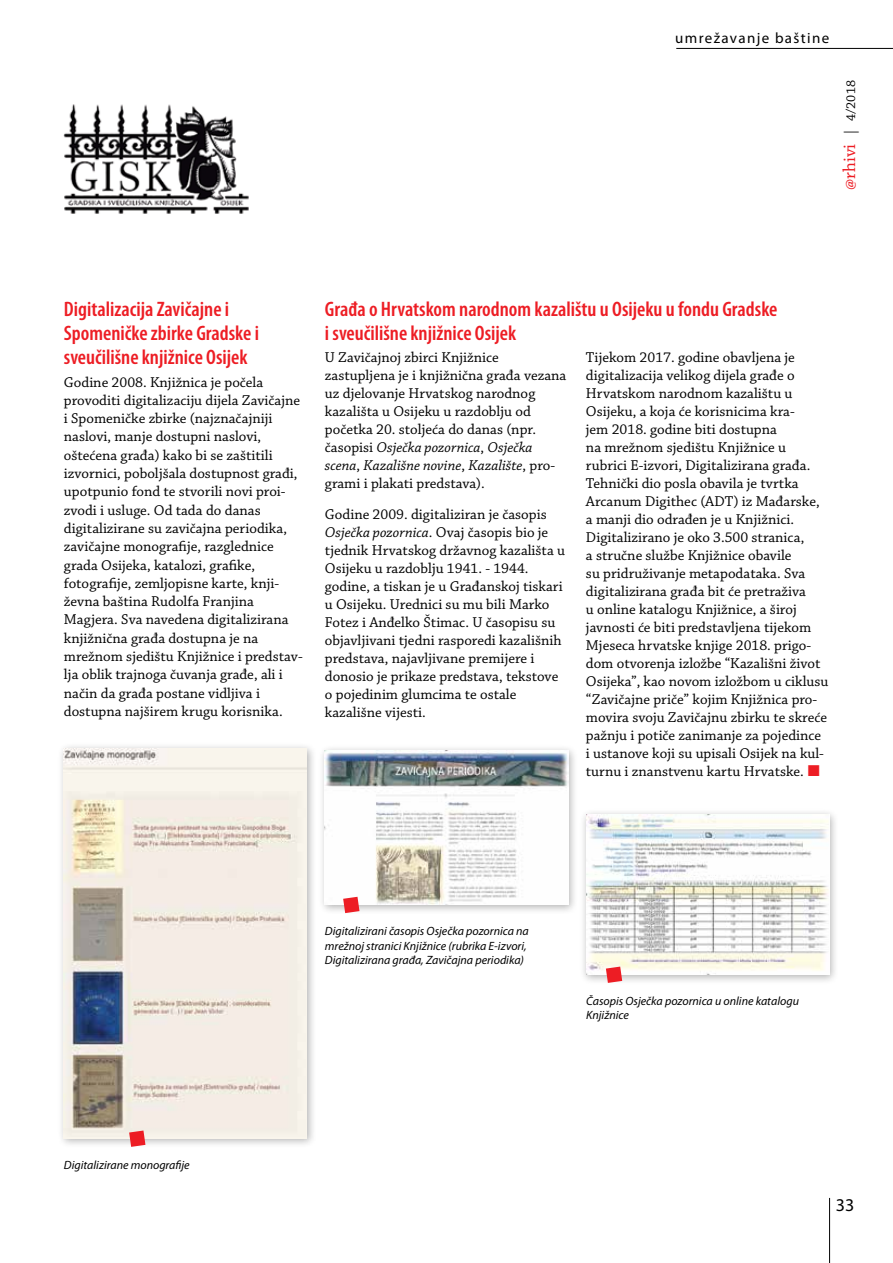
<style>
.page{position:relative;width:893px;height:1263px;background:#fff}
.page>*{position:absolute;margin:0;border:0;box-sizing:border-box;transform-origin:0 0}
.t1{font:600 condensed 21px/24px "Myriad Pro";color:#ed1d24}
.t2{font:18px "Chaparral Pro";color:#ed1d24}
.t3{font:18px "Myriad Pro";color:#000}
.t4{font:15px/18px "Chaparral Pro";color:#000}
.t5{font:15px "Myriad Pro";letter-spacing:.09em;color:#000}
.t6{font:italic 12px/14.4px "Myriad Pro";color:#000}
.s1{font-size:15px;color:#000}
.s2{font-size:13.5px;color:#000}
.s3{font-style:italic}
</style>
<div class="page">
<img style="left:63px;top:104px;width:186px;height:110px">
<div style="left:57px;top:742px;width:260px;height:407px;background:#000;opacity:.3"></div>
<img style="left:64px;top:748px;width:243px;height:391px">
<svg style="left:129px;top:1130px;width:16px;height:17px"></svg>
<div style="left:318px;top:744px;width:260px;height:171px;background:#000;opacity:.3"></div>
<img style="left:325px;top:750px;width:243px;height:155px">
<svg style="left:343px;top:897px;width:16px;height:16px"></svg>
<div style="left:579px;top:808px;width:260px;height:176px;background:#000;opacity:.3"></div>
<img style="left:586px;top:815px;width:243px;height:160px">
<svg style="left:606px;top:966px;width:16px;height:17px"></svg>
<hr style="left:829px;top:1198px;width:1px;height:65px;background:#000">
<hr style="left:676px;top:48px;width:217px;height:1px;background:#000">
<p class="t5" style="left:675px;top:29px;width:155px">umrežavanje baštine</p>
<p class="t2" style="left:840px;top:190px;width:111px;rotate:-90deg">@rhivi <span class="s1">|</span> <span class="s2">4/2018</span></p>
<h1 class="t1" style="left:64px;top:297px;width:197px">Digitalizacija Zavičajne i<br>Spomeničke zbirke Gradske i sveučilišne knjižnice Osijek</h1>
<p class="t4" style="left:64px;top:373px;width:240px">Godine 2008. Knjižnica je počela provoditi digitalizaciju dijela Zavičajne i Spomeničke zbirke (najznačajniji naslovi, manje dostupni naslovi, oštećena građa) kako bi se zaštitili izvornici, poboljšala dostupnost građi, upotpunio fond te stvorili novi proi&shy;zvodi i usluge. Od tada do danas digitalizirane su zavičajna periodika, zavičajne monografije, razglednice grada Osijeka, katalozi, grafike, fotografije, zemljopisne karte, knji&shy;ževna baština Rudolfa Franjina Magjera. Sva navedena digitalizirana knjižnična građa dostupna je na mrežnom sjedištu Knjižnice i predstav&shy;lja oblik trajnoga čuvanja građe, ali i način da građa postane vidljiva i dostupna najširem krugu korisnika.</p>
<h1 class="t1" style="left:325px;top:297px;width:454px">Građa o Hrvatskom narodnom kazalištu u Osijeku u fondu Gradske i sveučilišne knjižnice Osijek</h1>
<p class="t4" style="left:325px;top:349px;width:243px">U Zavičajnoj zbirci Knjižnice zastupljena je i knjižnična građa vezana uz djelovanje Hrvatskog narodnog kazališta u Osijeku u razdoblju od početka 20. stoljeća do danas (npr. časopisi <span class="s3">Osječka pozornica</span>, <span class="s3">Osječka scena</span>, <span class="s3">Kazališne novine</span>, <span class="s3">Kazalište</span>, pro&shy;grami i plakati predstava).</p>
<p class="t4" style="left:325px;top:506px;width:242px">Godine 2009. digitaliziran je časopis <span class="s3">Osječka pozornica</span>. Ovaj časopis bio je tjednik Hrvatskog državnog kazališta u Osijeku u razdoblju 1941. - 1944. godine, a tiskan je u Građanskoj tiskari u Osijeku. Urednici su mu bili Marko Fotez i Anđelko Štimac. U časopisu su objavljivani tjedni rasporedi kazališnih predstava, najavljivane premijere i donosio je prikaze predstava, tekstove o pojedinim glumcima te ostale kazališne vijesti.</p>
<p class="t4" style="left:586px;top:349px;width:244px">Tijekom 2017. godine obavljena je digitalizacija velikog dijela građe o Hrvatskom narodnom kazalištu u Osijeku, a koja će korisnicima kra-<br>jem 2018. godine biti dostupna<br>na mrežnom sjedištu Knjižnice u rubrici E-izvori, Digitalizirana građa.<br>Tehnički dio posla obavila je tvrtka Arcanum Digithec (ADT) iz Mađarske, a manji dio odrađen je u Knjižnici.<br>Digitalizirano je oko 3.500 stranica,<br>a stručne službe Knjižnice obavile<br>su pridruživanje metapodataka. Sva digitalizirana građa bit će pretraživa<br>u online katalogu Knjižnice, a široj javnosti će biti predstavljena tijekom Mjeseca hrvatske knjige 2018. prigo&shy;dom otvorenja izložbe “Kazališni život Osijeka”, kao novom izložbom u ciklusu “Zavičajne priče” kojim Knjižnica pro&shy;movira svoju Zavičajnu zbirku te skreće pažnju i potiče zanimanje za pojedince i ustanove koji su upisali Osijek na kul&shy;turnu i znanstvenu kartu Hrvatske.</p>
<p class="t6" style="left:64px;top:1157px;width:127px">Digitalizirane monografije</p>
<p class="t6" style="left:325px;top:924px;width:205px">Digitalizirani časopis Osječka pozornica na mrežnoj stranici Knjižnice (rubrika E-izvori,<br>Digitalizirana građa, Zavičajna periodika)</p>
<p class="t6" style="left:586px;top:993px;width:214px">Časopis Osječka pozornica u online katalogu<br>Knjižnice</p>
<p class="t3" style="left:836px;top:1194px;width:20px">33</p>
</div>
